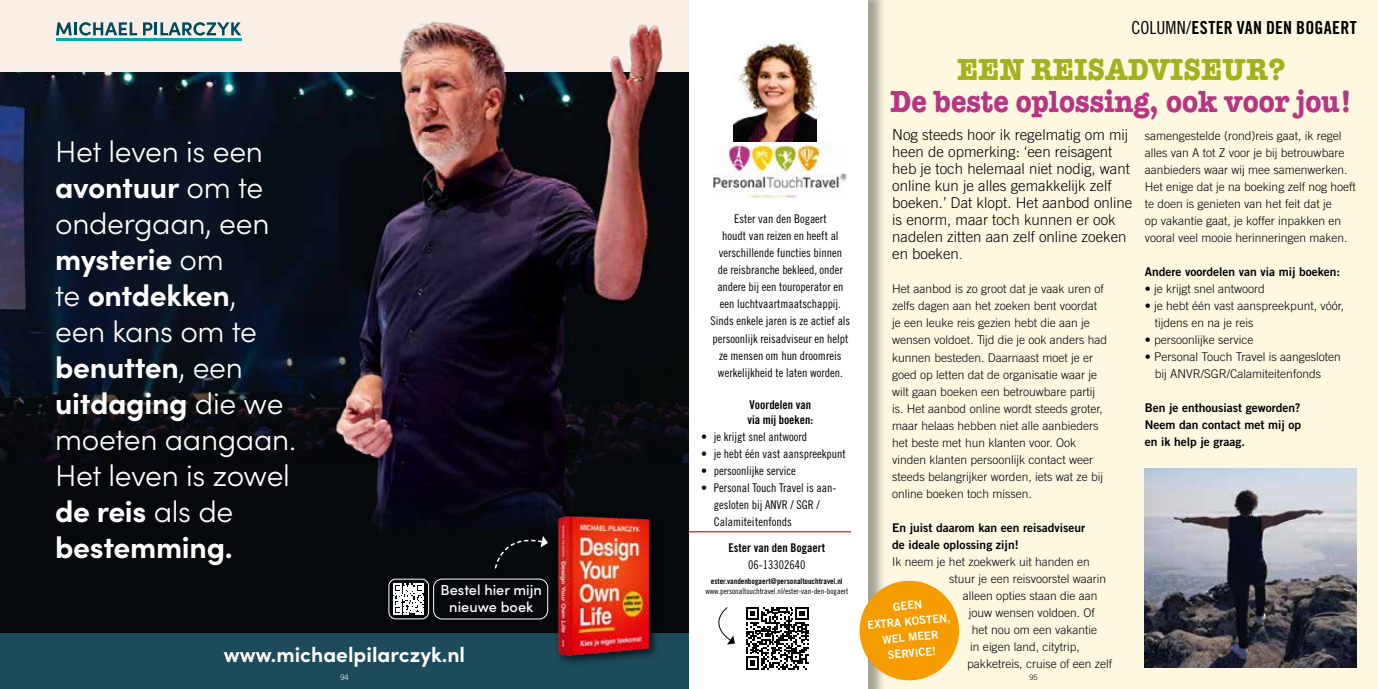
<style>
.page{position:relative;width:1378px;height:689px;background:#fff}
.page>*{position:absolute;margin:0;border:0;box-sizing:border-box;transform-origin:0 0}
.t1{font:700 31.5px "American Typewriter";color:#b83583;scale:.9 1}
.t2{font:700 31.5px "American Typewriter";color:#a2b21c;scale:.9 1}
.t3{font:300 30px/36px "Sofia Pro";letter-spacing:-.01em;color:#fff}
.t4{font:700 21px "Sofia Pro";color:#fff}
.t5{font:18px "Trade Gothic LT Std Bd Cn 20";letter-spacing:.015em;color:#000}
.t6{font:300 15px/17px "Trade Gothic LT Std";color:#000}
.t7{font:500 14.55px/17.4px "Sofia Pro";color:#fff;text-align:center}
.t8{font:300 12px/17px "Trade Gothic LT Std";color:#000}
.t9{font:12px/17px "Trade Gothic LT Std Cn 18";color:#000;text-align:center}
.t10{font:12px/17px "Trade Gothic LT Std Bd 2";color:#000}
.t11{font:12px/15px "Trade Gothic LT Std Bd Cn 20";color:#000}
.t12{font:11.25px/15.9px "Trade Gothic LT Std Bd 2";color:#fff;text-align:center}
.t13{font:7.95px "Trade Gothic LT Std Cn 18";color:#000}
.t14{font:7.95px "Trade Gothic LT Std Bd Cn 20";color:#000}
.t15{font:300 7.5px "Trade Gothic LT Std";color:#fff}
.t16{font:300 7.5px "Trade Gothic LT Std";color:#000}
.s1{font-family:"Trade Gothic LT Std Cn 18"}
.s2{font-weight:700}
.s3{font-size:12px}
</style>
<div class="page">
<div style="left:867px;top:0;width:511px;height:689px;background:#fef8e1"></div>
<div style="left:689px;top:0;width:197px;height:689px;background:#000;opacity:.35"></div>
<div style="left:689px;top:0;width:178px;height:689px;background:#fff"></div>
<img style="left:714px;top:141px;width:132px;height:58px">
<img style="left:733px;top:41px;width:83px;height:101px">
<hr style="left:689px;top:531px;width:162px;height:1px;background:#dd402c">
<svg style="left:746px;top:607px;width:62px;height:62px"></svg>
<svg style="left:718px;top:607px;width:17px;height:37px"></svg>
<div style="left:859px;top:581px;width:100px;height:99px;background:#f59c00;border-radius:50%"></div>
<img style="left:1145px;top:468px;width:211px;height:200px">
<div style="left:0;top:0;width:689px;height:689px;background:#faefe6"></div>
<img style="left:0;top:72px;width:689px;height:226px">
<svg style="left:0;top:298px;width:689px;height:165px;background:#090f1a"></svg>
<div style="left:0;top:463px;width:689px;height:188px;background:#05090c"></div>
<img style="left:322px;top:21px;width:355px;height:509px">
<div style="left:0;top:634px;width:689px;height:55px;background:#1d4b5b"></div>
<svg style="left:393px;top:584px;width:31px;height:30px"></svg>
<div style="left:389px;top:579px;width:40px;height:40px;border:1px solid #fff;border-radius:7px"></div>
<div style="left:433px;top:579px;width:115px;height:40px;border:1px solid #fff;border-radius:9px"></div>
<svg style="left:494px;top:539px;width:33px;height:30px"></svg>
<div style="left:553px;top:511px;width:108px;height:156px;background:#000;opacity:.75"></div>
<img style="left:527px;top:505px;width:154px;height:155px">
<svg style="left:56px;top:22px;width:81px;height:14px"></svg>
<svg style="left:143px;top:22px;width:98px;height:14px"></svg>
<hr style="left:56px;top:38px;width:185px;height:3px;background:#00aaae">
<h3 class="t5" style="left:1131px;top:17px;width:227px"><span class="s1">COLUMN/</span>ESTER VAN DEN BOGAERT</h3>
<h2 class="t3" style="left:55px;top:132px;width:242px">Het leven is een <span class="s2">avontuur</span> om te ondergaan, een <span class="s2">mysterie</span> om<br>te <span class="s2">ontdekken</span>,<br>een kans om te <span class="s2">benutten</span>, een <span class="s2">uitdaging</span> die we moeten aangaan.<br>Het leven is zowel <span class="s2">de reis</span> als de <span class="s2">bestemming.</span></h2>
<p class="t7" style="left:440px;top:580px;width:103px">Bestel hier mijn nieuwe boek</p>
<h3 class="t4" style="left:224px;top:638px;width:243px">www.michaelpilarczyk.nl</h3>
<p class="t9" style="left:710px;top:211px;width:141px">Ester van den Bogaert<br>houdt van reizen en heeft al verschillende functies binnen<br>de reisbranche bekleed, onder andere bij een touroperator en een luchtvaartmaatschappij.<br>Sinds enkele jaren is ze actief als persoonlijk reisadviseur en helpt ze mensen om hun droomreis werkelijkheid te laten worden.</p>
<p class="t11" style="left:747px;top:397px;width:67px">Voordelen van via mij boeken:</p>
<p class="t9" style="left:701px;top:428px;width:108px">• je krijgt snel antwoord</p>
<p class="t9" style="left:701px;top:445px;width:146px">• je hebt één vast aanspreekpunt</p>
<p class="t9" style="left:701px;top:462px;width:96px">• persoonlijke service</p>
<p class="t9" style="left:714px;top:479px;width:124px;text-align:left;text-indent:-13px">• Personal Touch Travel is aan&shy;gesloten bij ANVR / SGR /<br>Calamitei tenfonds</p>
<p class="t11" style="left:728px;top:540px;width:98px">Ester van den Bogaert</p>
<p class="t9" style="left:748px;top:556px;width:59px">06-13302640</p>
<p class="t14" style="left:711px;top:576px;width:133px">ester.vandenbogaert@personaltouchtravel.nl</p>
<p class="t13" style="left:705px;top:587px;width:144px">www.personaltouchtravel.nl/ester-van-den-bogaert</p>
<h1 class="t2" style="left:957px;top:42px;width:366px">EEN REISADVISEUR?</h1>
<h1 class="t1" style="left:890px;top:74px;width:515px">De beste oplossing, ook voor jou!</h1>
<p class="t6" style="left:892px;top:126px;width:242px">Nog steeds hoor ik regelmatig om mij heen de opmerking: ‘een reisagent heb je toch helemaal niet nodig, want online kun je alles gemakkelijk zelf boeken.’ Dat klopt. Het aanbod online is enorm, maar toch kunnen er ook nadelen zitten aan zelf online zoeken en boeken<span class="s3">.</span></p>
<p class="t8" style="left:892px;top:280px;width:216px">Het aanbod is zo groot dat je vaak uren of zelfs dagen aan het zoeken bent voordat je een leuke reis gezien hebt die aan je wensen voldoet. Tijd die je ook anders had kunnen besteden. Daarnaast moet je er goed op letten dat de organisatie waar je wilt gaan boeken een betrouwbare partij is. Het aanbod online wordt steeds groter, maar helaas hebben niet alle aanbieders het beste met hun klanten voor. Ook vinden klanten persoonlijk contact weer steeds belangrijker worden, iets wat ze bij online boeken toch missen.</p>
<p class="t10" style="left:892px;top:518px;width:194px">En juist daarom kan een reisadviseur de ideale oplossing zijn!</p>
<p class="t8" style="left:892px;top:553px;width:199px">Ik neem je het zoekwerk uit handen en</p>
<p class="t8" style="left:949px;top:570px;width:158px">stuur je een reisvoorstel waarin</p>
<p class="t8" style="left:963px;top:587px;width:136px">alleen opties staan die aan</p>
<p class="t8" style="left:969px;top:604px;width:128px">jouw wensen voldoen. Of</p>
<p class="t8" style="left:972px;top:621px;width:127px">het nou om een vakantie</p>
<p class="t8" style="left:970px;top:638px;width:111px">in eigen land, citytrip,</p>
<p class="t8" style="left:967px;top:655px;width:146px">pakketreis, cruise of een zelf</p>
<p class="t12" style="left:865px;top:601px;width:85px;rotate:-5deg">GEEN<br>EXTRA KOSTEN,<br>WEL MEER<br>SERVICE!</p>
<p class="t8" style="left:1145px;top:127px;width:212px">samengestelde (rond)reis gaat, ik regel alles van A tot Z voor je bij betrouwbare aanbieders waar wij mee samenwerken.<br>Het enige dat je na boeking zelf nog hoeft te doen is genieten van het feit dat je<br>op vakantie gaat, je koffer inpakken en vooral veel mooie herinneringen maken.</p>
<p class="t10" style="left:1145px;top:263px;width:197px">Andere voordelen van via mij boeken:</p>
<p class="t8" style="left:1145px;top:280px;width:122px">• je krijgt snel antwoord</p>
<p class="t8" style="left:1155px;top:297px;width:191px;text-indent:-10px">• je hebt één vast aanspreekpunt, vóór, tijdens en na je reis</p>
<p class="t8" style="left:1145px;top:331px;width:110px">• persoonlijke service</p>
<p class="t8" style="left:1155px;top:348px;width:187px;text-indent:-10px">• Personal Touch Travel is aangesloten bij ANVR/SGR/Calamiteitenfonds</p>
<p class="t10" style="left:1145px;top:399px;width:158px;text-align:justify">Ben je enthousiast geworden?<br>Neem dan contact met mij op en ik help je graag.</p>
<p class="t15" style="left:340px;top:672px;width:10px">94</p>
<p class="t16" style="left:1029px;top:672px;width:10px">95</p>
</div>
